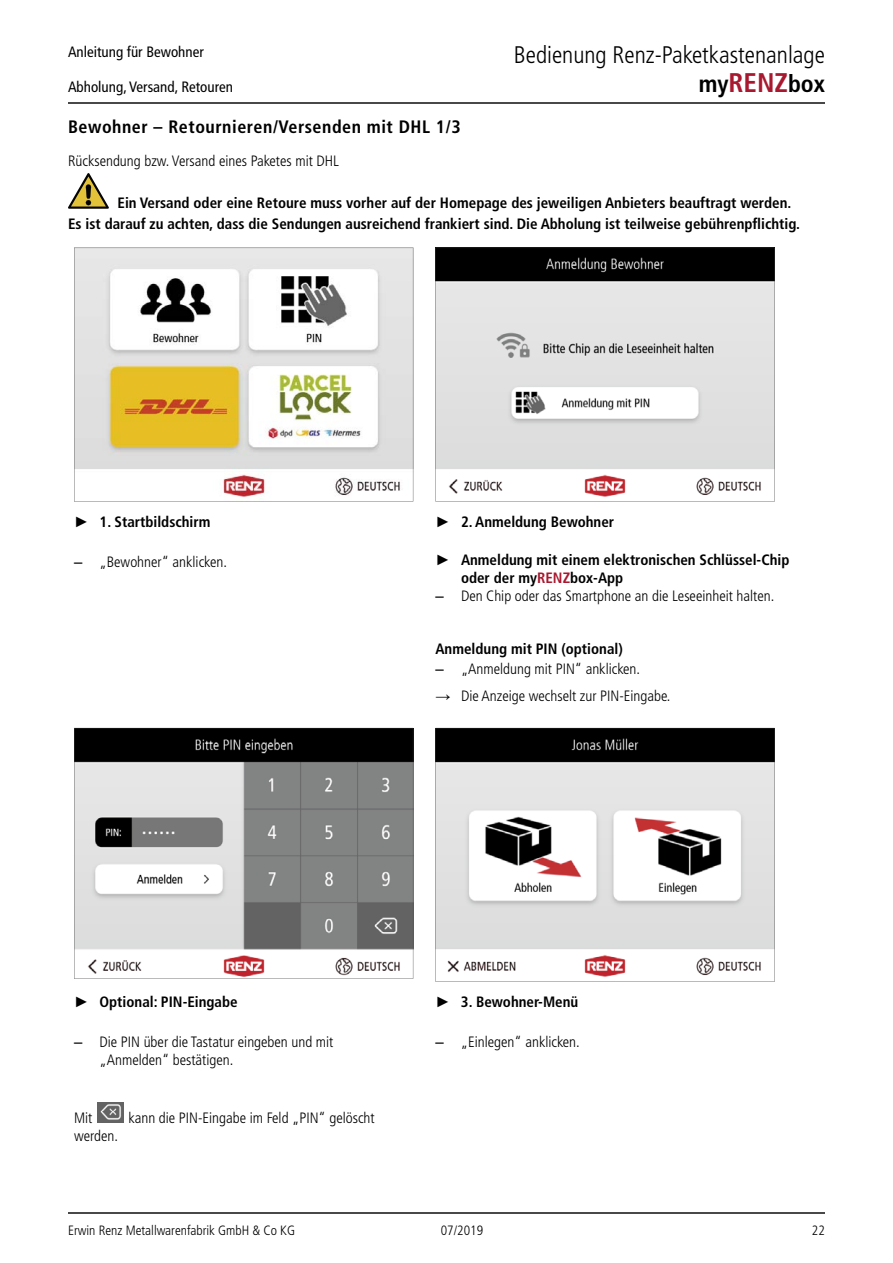
<style>
.page{position:relative;width:893px;height:1263px;background:#fff}
.page>*{position:absolute;margin:0;border:0;box-sizing:border-box;transform-origin:0 0}
.t1{font:300 condensed 24px/28.8px "Frutiger LT";color:#000;text-align:right}
.t2{font:700 condensed 18px "Frutiger LT";letter-spacing:.03em;color:#000}
.t3{font:700 condensed 15px/21px "Frutiger LT";color:#000}
.t4{font:300 condensed 15px/18px "Frutiger LT";color:#000}
.t5{font:condensed 15px "Frutiger LT";color:#000}
.t6{font:300 condensed 13.5px "Frutiger LT";color:#000}
.s1{font-weight:700}
.s2{font-weight:700;font-size:27px;color:#a81930}
.s3{font-family:"Arial";font-weight:400;font-stretch:normal}
.s4{color:#a81930}
</style>
<div class="page">
<hr style="left:68px;top:102px;width:757px;height:1px;background:#484848">
<hr style="left:68px;top:1212px;width:757px;height:1px;background:#484848">
<svg style="left:74px;top:248px;width:339px;height:254px"></svg>
<svg style="left:435px;top:248px;width:340px;height:254px;fill:#e2e2e2"></svg>
<svg style="left:74px;top:728px;width:339px;height:251px;background:#9b9a9a"></svg>
<svg style="left:435px;top:728px;width:340px;height:254px"></svg>
<img style="left:98px;top:1102px;width:26px;height:9px">
<img style="left:98px;top:1111px;width:26px;height:12px">
<svg style="left:68px;top:173px;width:41px;height:36px"></svg>
<p class="t5" style="left:68px;top:43px;width:137px">Anleitung für Bewohner</p>
<p class="t5" style="left:68px;top:78px;width:166px">Abholung, Versand, Retouren</p>
<h1 class="t1" style="left:514px;top:41px;width:313px">Bedienung Renz-Paketkastenanlage <span class="s1">my</span><span class="s2">RENZ</span><span class="s1">box</span></h1>
<p class="t2" style="left:68px;top:116px;width:394px">Bewohner – Retournieren/Versenden mit DHL 1/3</p>
<p class="t4" style="left:68px;top:152px;width:272px">Rücksendung bzw. Versand eines Paketes mit DHL</p>
<p class="t3" style="left:68px;top:192px;width:733px;text-indent:49px">Ein Versand oder eine Retoure muss vorher auf der Homepage des jeweiligen Anbieters beauftragt werden.<br>Es ist darauf zu achten, dass die Sendungen ausreichend frankiert sind. Die Abholung ist teilweise gebührenpflichtig.</p>
<p class="t3" style="left:74px;top:511px;width:138px"><span class="s3">►</span> 1. Startbildschirm</p>
<p class="t4" style="left:74px;top:553px;width:154px"><span class="s3">–</span> „Bewohner“ anklicken.</p>
<p class="t3" style="left:435px;top:511px;width:180px"><span class="s3">►</span> 2. Anmeldung Bewohner</p>
<p class="t3" style="left:461px;top:551px;width:330px;line-height:18px;text-indent:-26px"><span class="s3">►</span> Anmeldung mit einem elektronischen Schlüssel-Chip oder der my<span class="s4">RENZ</span>box-App</p>
<p class="t4" style="left:435px;top:587px;width:340px"><span class="s3">–</span> Den Chip oder das Smartphone an die Leseeinheit halten.</p>
<p class="t3" style="left:435px;top:638px;width:189px">Anmeldung mit PIN (optional)</p>
<p class="t4" style="left:435px;top:660px;width:206px"><span class="s3">–</span> „Anmeldung mit PIN“ anklicken.</p>
<p class="t4" style="left:435px;top:687px;width:236px"><span class="s3">→</span> Die Anzeige wechselt zur PIN-Eingabe.</p>
<p class="t3" style="left:74px;top:991px;width:165px"><span class="s3">►</span> Optional: PIN-Eingabe</p>
<p class="t4" style="left:100px;top:1033px;width:235px;text-indent:-26px"><span class="s3">–</span> Die PIN über die Tastatur eingeben und mit „Anmelden“ bestätigen.</p>
<p class="t4" style="left:74px;top:1108px;width:20px">Mit</p>
<p class="t4" style="left:128px;top:1108px;width:248px">kann die PIN-Eingabe im Feld „PIN“ gelöscht</p>
<p class="t4" style="left:74px;top:1126px;width:46px">werden.</p>
<p class="t3" style="left:435px;top:991px;width:144px"><span class="s3">►</span> 3. Bewohner-Menü</p>
<p class="t4" style="left:435px;top:1033px;width:146px"><span class="s3">–</span> „Einlegen“ anklicken.</p>
<p class="t6" style="left:68px;top:1222px;width:228px">Erwin Renz Metallwarenfabrik GmbH &amp; Co KG</p>
<p class="t6" style="left:441px;top:1222px;width:44px">07/2019</p>
<p class="t6" style="left:812px;top:1222px;width:14px">22</p>
</div>
